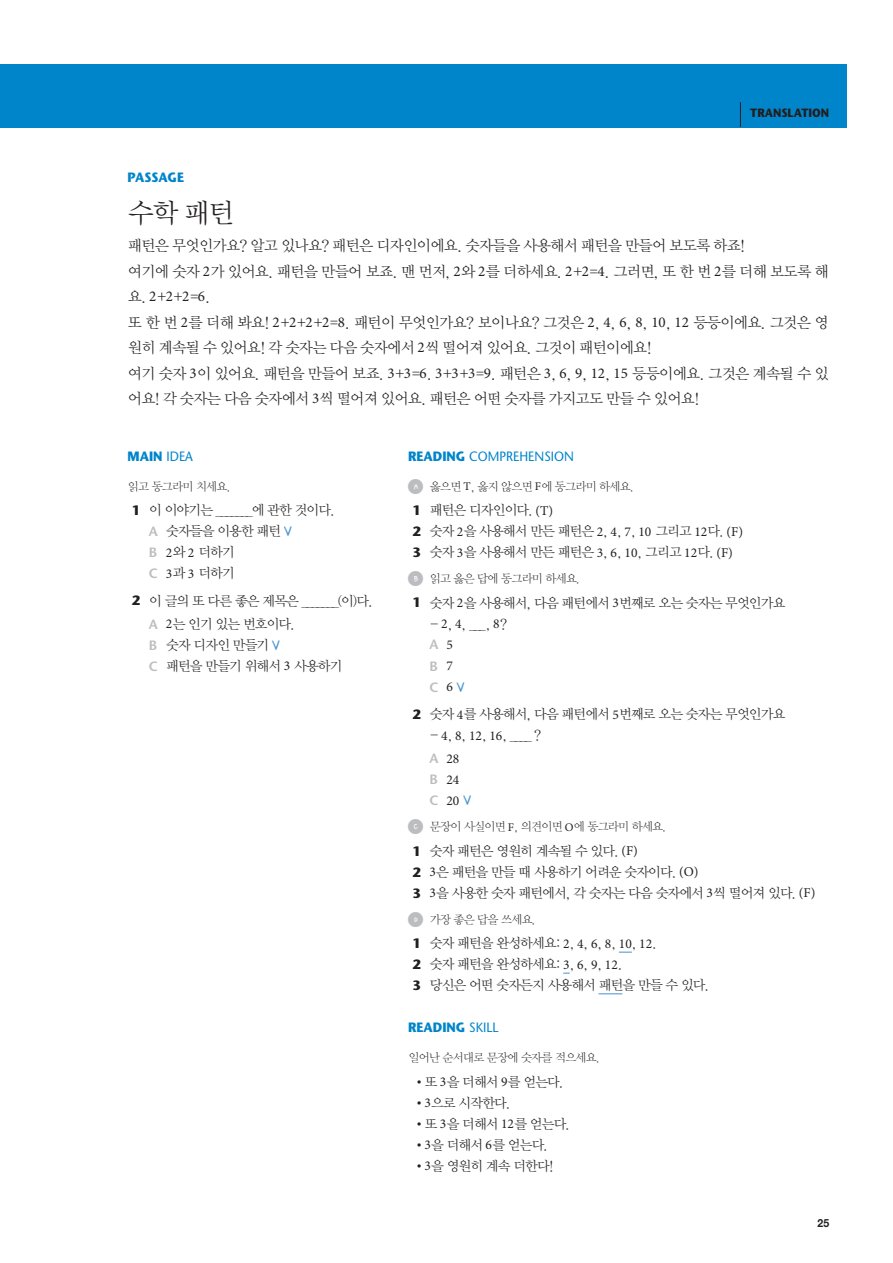
<style>
.page{position:relative;width:893px;height:1263px;background:#fff}
.page>*{position:absolute;margin:0;border:0;box-sizing:border-box;transform-origin:0 0}
.t1{font:27px "Y Mj O12";color:#231f20}
.t2{font:15px/25.5px "Y Mj O12";letter-spacing:-.1em;color:#231f20}
.t3{font:13.5px/21px "Y Mj O12";letter-spacing:-.12em;color:#231f20}
.t4{font:700 13.5px "Stone Sans";color:#0084ca;scale:.93 1}
.t5{font:13.5px "Stone Sans";color:#0084ca;scale:.93 1}
.t6{font:13.5px/21px "Minion Pro";color:#231f20}
.t7{font:600 13.5px/21px "Stone Sans";color:#bcbdc0}
.t8{font:700 12px "Stone Sans";color:#231f20;scale:.93 1}
.t9{font:11.7px "Y Mj O11";letter-spacing:-.12em;color:#231f20}
.t10{font:700 11.25px "Helvetica Neue";color:#231f20;scale:.93 1}
.s1{font-family:"Minion Pro"}
.s2{font-weight:400}
.s3{font-family:"Stone Sans";font-weight:700}
.s4{font-family:"Stone Sans";font-weight:600;color:#bcbdc0}
.s5{font-family:"Scrogglet";color:#4e96d1}
.s6{font-weight:700}
.s7{font-family:"Jang NUM Kwang Soo";font-size:15px;color:#bcbdc0}
.s8{font-family:"Minion Pro";font-weight:400;color:#231f20}
.s9{font-family:"Scrogglet";font-weight:400;color:#4e96d1}
</style>
<div class="page">
<div style="left:0;top:64px;width:846px;height:64px;background:#0084ca"></div>
<svg style="left:740px;top:102px;width:1px;height:25px"></svg>
<svg style="left:619px;top:952px;width:13px;height:1px"></svg>
<svg style="left:599px;top:993px;width:23px;height:1px"></svg>
<p class="t8" style="left:750px;top:105px;width:86px">TRANSLATION</p>
<p class="t4" style="left:128px;top:168px;width:62px">PASSAGE</p>
<h1 class="t1" style="left:128px;top:196px;width:109px">수학 패턴</h1>
<p class="t2" style="left:128px;top:233px;width:703px">패턴은 무엇인가요? 알고 있나요? 패턴은 디자인이에요. 숫자들을 사용해서 패턴을 만들어 보도록 하죠!<br>여기에 숫자 <span class="s1">2</span>가 있어요. 패턴을 만들어 보죠. 맨 먼저, <span class="s1">2</span>와 <span class="s1">2</span>를 더하세요. <span class="s1">2</span>+<span class="s1">2</span>=<span class="s1">4</span>. 그러면, 또 한 번 <span class="s1">2</span>를 더해 보도록 해 요. <span class="s1">2</span>+<span class="s1">2</span>+<span class="s1">2</span>=<span class="s1">6</span>.<br>또 한 번 <span class="s1">2</span>를 더해 봐요! <span class="s1">2</span>+<span class="s1">2</span>+<span class="s1">2</span>+<span class="s1">2</span>=<span class="s1">8</span>. 패턴이 무엇인가요? 보이나요? 그것은 <span class="s1">2</span>, <span class="s1">4</span>, <span class="s1">6</span>, <span class="s1">8</span>, <span class="s1">10</span>, <span class="s1">12</span> 등등이에요. 그것은 영 원히 계속될 수 있어요! 각 숫자는 다음 숫자에서 <span class="s1">2</span>씩 떨어져 있어요. 그것이 패턴이에요!<br>여기 숫자 <span class="s1">3</span>이 있어요. 패턴을 만들어 보죠. <span class="s1">3</span>+<span class="s1">3</span>=<span class="s1">6</span>. <span class="s1">3</span>+<span class="s1">3</span>+<span class="s1">3</span>=<span class="s1">9</span>. 패턴은 <span class="s1">3</span>, <span class="s1">6</span>, <span class="s1">9</span>, <span class="s1">12</span>, <span class="s1">15</span> 등등이에요. 그것은 계속될 수 있 어요! 각 숫자는 다음 숫자에서 <span class="s1">3</span>씩 떨어져 있어요. 패턴은 어떤 숫자를 가지고도 만들 수 있어요!</p>
<p class="t4" style="left:128px;top:448px;width:72px">MAIN <span class="s2">I DEA</span></p>
<p class="t9" style="left:128px;top:479px;width:105px">읽고 동그라미 치세요.</p>
<p class="t3" style="left:149px;top:500px;width:188px;text-indent:-17px"><span class="s3">1</span> 이 이야기는 _______에 관한 것이다.<br><span class="s4">A</span> 숫자들을 이용한 패턴 <span class="s5">V<br></span><span class="s4">B</span> <span class="s1">2</span>와<span class="s1">2</span> 더하기<br><span class="s4">C</span> <span class="s1">3</span>과<span class="s1">3</span> 더하기</p>
<p class="t3" style="left:149px;top:589px;width:226px;line-height:23.1px;text-indent:-17px"><span class="s3">2</span> 이 글의 또 다른 좋은 제목은 _______(이)다.<br><span class="s4">A</span> <span class="s1">2</span>는 인기 있는 번호이다.</p>
<p class="t3" style="left:149px;top:634px;width:196px"><span class="s4">B</span> 숫자 디자인 만들기 <span class="s5">V<br></span><span class="s4">C</span> 패턴을 만들기 위해서 <span class="s1">3</span> 사용하기</p>
<p class="t5" style="left:408px;top:448px;width:180px"><span class="s6">READING</span> COMPREHENSION</p>
<p class="t9" style="left:408px;top:479px;width:228px"><span class="s7">A</span> 옳으면 <span class="s1">T</span>, 옳지 않으면 <span class="s1">F</span>에 동그라미 하세요.</p>
<p class="t3" style="left:412px;top:500px;width:332px"><span class="s3">1</span> 패턴은 디자인이다. <span class="s1">(T)<br></span><span class="s3">2</span> 숫자 <span class="s1">2</span>을 사용해서 만든 패턴은 <span class="s1">2</span>, <span class="s1">4</span>, <span class="s1">7</span>, <span class="s1">10</span> 그리고 <span class="s1">12</span>다. <span class="s1">(F)<br></span><span class="s3">3</span> 숫자 <span class="s1">3</span>을 사용해서 만든 패턴은 <span class="s1">3</span>, <span class="s1">6</span>, <span class="s1">10</span>, 그리고 <span class="s1">12</span>다. <span class="s1">(F)</span></p>
<p class="t9" style="left:408px;top:571px;width:174px"><span class="s7">B</span> 읽고 옳은 답에 동그라미 하세요.</p>
<p class="t3" style="left:412px;top:592px;width:375px"><span class="s3">1</span> 숫자 <span class="s1">2</span>을 사용해서, 다음 패턴에서 <span class="s1">3</span>번째로 오는 숫자는 무엇인가요</p>
<p class="t3" style="left:429px;top:613px;width:79px">- <span class="s1">2</span>, <span class="s1">4</span>, ___, <span class="s1">8</span>?</p>
<p class="t7" style="left:429px;top:634px;width:37px">A <span class="s8">5<br></span>B <span class="s8">7<br></span>C <span class="s8">6</span><span class="s9">V</span></p>
<p class="t3" style="left:412px;top:704px;width:375px"><span class="s3">2</span> 숫자 <span class="s1">4</span>를 사용해서, 다음 패턴에서 <span class="s1">5</span>번째로 오는 숫자는 무엇인가요</p>
<p class="t3" style="left:429px;top:725px;width:114px">- <span class="s1">4</span>, <span class="s1">8</span>, <span class="s1">12</span>, <span class="s1">16</span>, ____ ?</p>
<p class="t6" style="left:429px;top:748px;width:43px"><span class="s4">A</span> 28<br><span class="s4">B</span> 24<br><span class="s4">C</span> 20<span class="s5">V</span></p>
<p class="t9" style="left:408px;top:819px;width:260px"><span class="s7">C</span> 문장이 사실이면 <span class="s1">F</span>, 의견이면 <span class="s1">O</span>에 동그라미 하세요.</p>
<p class="t3" style="left:412px;top:840px;width:404px"><span class="s3">1</span> 숫자 패턴은 영원히 계속될 수 있다. <span class="s1">(F)<br></span><span class="s3">2</span> <span class="s1">3</span>은 패턴을 만들 때 사용하기 어려운 숫자이다. <span class="s1">(O)<br></span><span class="s3">3</span> <span class="s1">3</span>을 사용한 숫자 패턴에서, 각 숫자는 다음 숫자에서 <span class="s1">3</span>씩 떨어져 있다. <span class="s1">(F)</span></p>
<p class="t9" style="left:408px;top:912px;width:130px"><span class="s7">D</span> 가장 좋은 답을 쓰세요.</p>
<p class="t3" style="left:412px;top:933px;width:299px"><span class="s3">1</span> 숫자 패턴을 완성하세요: <span class="s1">2</span>, <span class="s1">4</span>, <span class="s1">6</span>, <span class="s1">8</span>, <span class="s1">10</span>, <span class="s1">12</span>.<br><span class="s3">2</span> 숫자 패턴을 완성하세요: <span class="s1">3</span>, <span class="s1">6</span>, <span class="s1">9</span>, <span class="s1">12</span>.<br><span class="s3">3</span> 당신은 어떤 숫자든지 사용해서 패턴을 만들 수 있다.</p>
<p class="t4" style="left:408px;top:1019px;width:99px">READING <span class="s2">SKILL</span></p>
<p class="t9" style="left:408px;top:1050px;width:194px">일어난 순서대로 문장에 숫자를 적으세요.</p>
<p class="t3" style="left:412px;top:1071px;width:153px">•또 <span class="s1">3</span>을 더해서 <span class="s1">9</span>를 얻는다.</p>
<p class="t3" style="left:412px;top:1092px;width:100px">•<span class="s1">3</span>으로 시작한다.</p>
<p class="t3" style="left:412px;top:1113px;width:160px">•또 <span class="s1">3</span>을 더해서 <span class="s1">12</span>를 얻는다.</p>
<p class="t3" style="left:412px;top:1134px;width:138px">•<span class="s1">3</span>을 더해서 <span class="s1">6</span>를 얻는다.</p>
<p class="t3" style="left:412px;top:1155px;width:143px">•<span class="s1">3</span>을 영원히 계속 더한다!</p>
<p class="t10" style="left:817px;top:1216px;width:14px">25</p>
</div>
